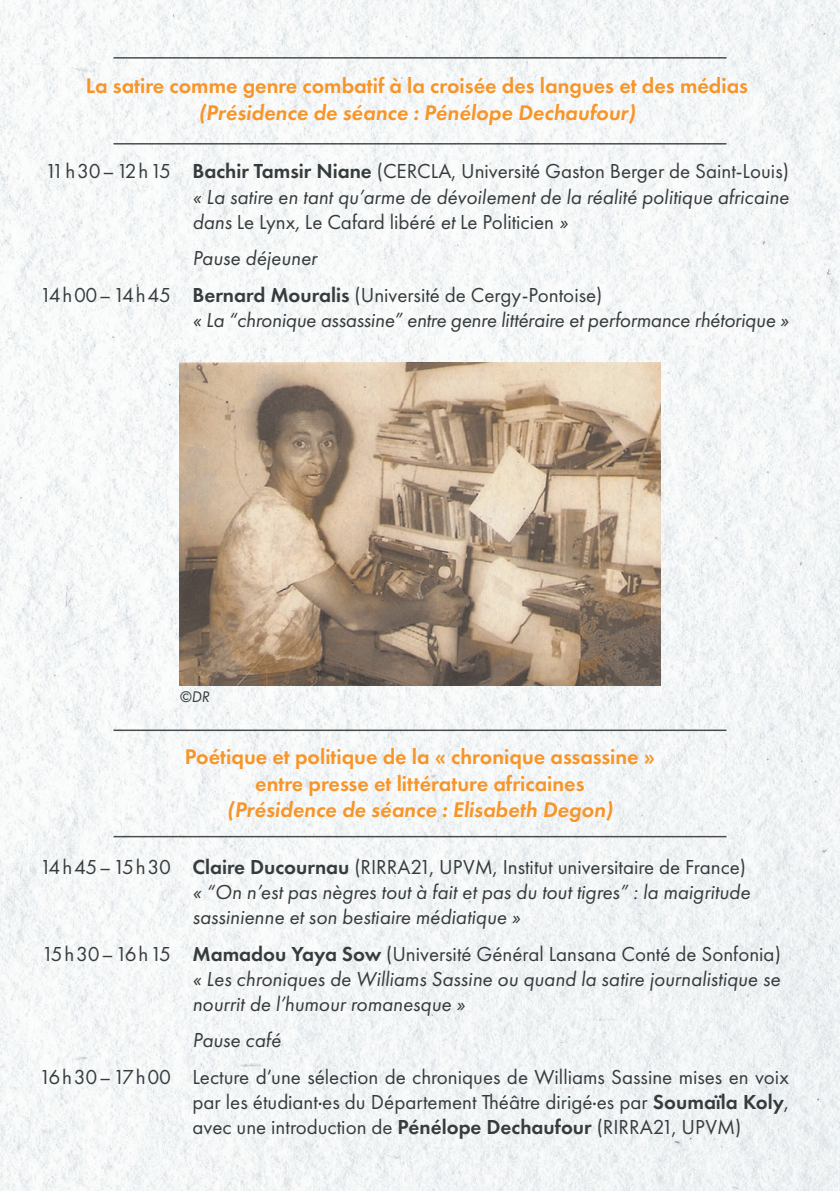
<style>
.page{position:relative;width:840px;height:1191px;background:#fff}
.page>*{position:absolute;margin:0;border:0;box-sizing:border-box;transform-origin:0 0}
.t1{font:600 22px/26.4px "Futura PT";color:#f79529;text-align:center}
.t2{font:italic 600 22px "Futura PT";color:#f79529}
.t3{font:21px/25.2px "Futura PT";color:#363c3d;text-align:justify}
.t4{font:italic 21px/25.2px "Futura PT";color:#363c3d}
.t5{font:21px "Futura PT";letter-spacing:.03em;color:#363c3d}
.t6{font:21px "Futura PT";letter-spacing:.035em;color:#363c3d}
.t7{font:italic 16px "Futura PT";color:#363c3d}
.s1{font-weight:600}
.s2{font-style:italic}
.s3{font-weight:600;font-style:normal}
.s4{font-style:normal}
</style>
<div class="page">
<img style="left:0;top:0;width:839px;height:1191px">
<hr style="left:113px;top:57px;width:613px;height:2px;background:#4b5052">
<hr style="left:113px;top:143px;width:613px;height:1px;background:#4b5052">
<hr style="left:113px;top:729px;width:613px;height:2px;background:#4b5052">
<hr style="left:113px;top:836px;width:613px;height:1px;background:#4b5052">
<img style="left:179px;top:362px;width:481px;height:323px">
<p class="t1" style="left:86px;top:73px;width:663px">La satire comme genre combatif à la croisée des langues et des médias</p>
<p class="t2" style="left:198px;top:98px;width:438px">(Présidence de séance : Pénélope Dechaufour)</p>
<p class="t5" style="left:45px;top:159px;width:127px">11h30–12h15</p>
<p class="t3" style="left:192px;top:159px;width:597px"><span class="s1">Bachir Tamsir Niane</span> (CERCLA, Université Gaston Berger de Saint‑Louis) <span class="s2">« La satire en tant qu’arme de dévoilement de la réalité politique africaine dans</span> Le Lynx<span class="s2">,</span> Le Cafard libéré <span class="s2">et</span> Le Politicien <span class="s2">»</span></p>
<p class="t3" style="left:192px;top:240px;width:411px;line-height:36.6px"><span class="s2">Pause déjeuner<br></span><span class="s1">Bernard Mouralis</span> (Université de Cergy-Pontoise)</p>
<p class="t4" style="left:192px;top:307px;width:597px">« La “chronique assassine” entre genre littéraire et performance rhétorique »</p>
<p class="t6" style="left:40px;top:282px;width:133px">14h00–14h45</p>
<p class="t7" style="left:179px;top:687px;width:32px">©DR</p>
<p class="t5" style="left:40px;top:854px;width:133px">14h45–15h30</p>
<p class="t6" style="left:42px;top:941px;width:131px">15h30–16h15</p>
<p class="t5" style="left:39px;top:1064px;width:133px">16h30–17h00</p>
<p class="t1" style="left:185px;top:743px;width:471px">Poétique et politique de la « chronique assassine » entre presse et littérature africaines</p>
<p class="t2" style="left:227px;top:795px;width:387px">(Présidence de séance : Elisabeth Degon)</p>
<p class="t4" style="left:192px;top:854px;width:559px"><span class="s3">Claire Ducournau</span> <span class="s4">(RIRRA21, UPVM, Institut universitaire de France) </span>« “On n’est pas nègres tout à fait et pas du tout tigres” : la maigritude sassinienne et son bestiaire médiatique »</p>
<p class="t4" style="left:192px;top:940px;width:589px;text-align:justify"><span class="s3">Mamadou Yaya Sow</span> <span class="s4">(Université Général Lansana Conté de Sonfonia) </span>« Les chroniques de Williams Sassine ou quand la satire journalistique se nourrit de l’humour romanesque »</p>
<p class="t4" style="left:192px;top:1027px;width:90px">Pause café</p>
<p class="t3" style="left:192px;top:1064px;width:597px">Lecture d’une sélection de chroniques de Williams Sassine mises en voix par les étudiant·es du Département Théâtre dirigé·es par <span class="s1">Soumaïla Koly</span>, avec une introduction de <span class="s1">Pénélope Dechaufour</span> (RIRRA21, UPVM)</p>
</div>
